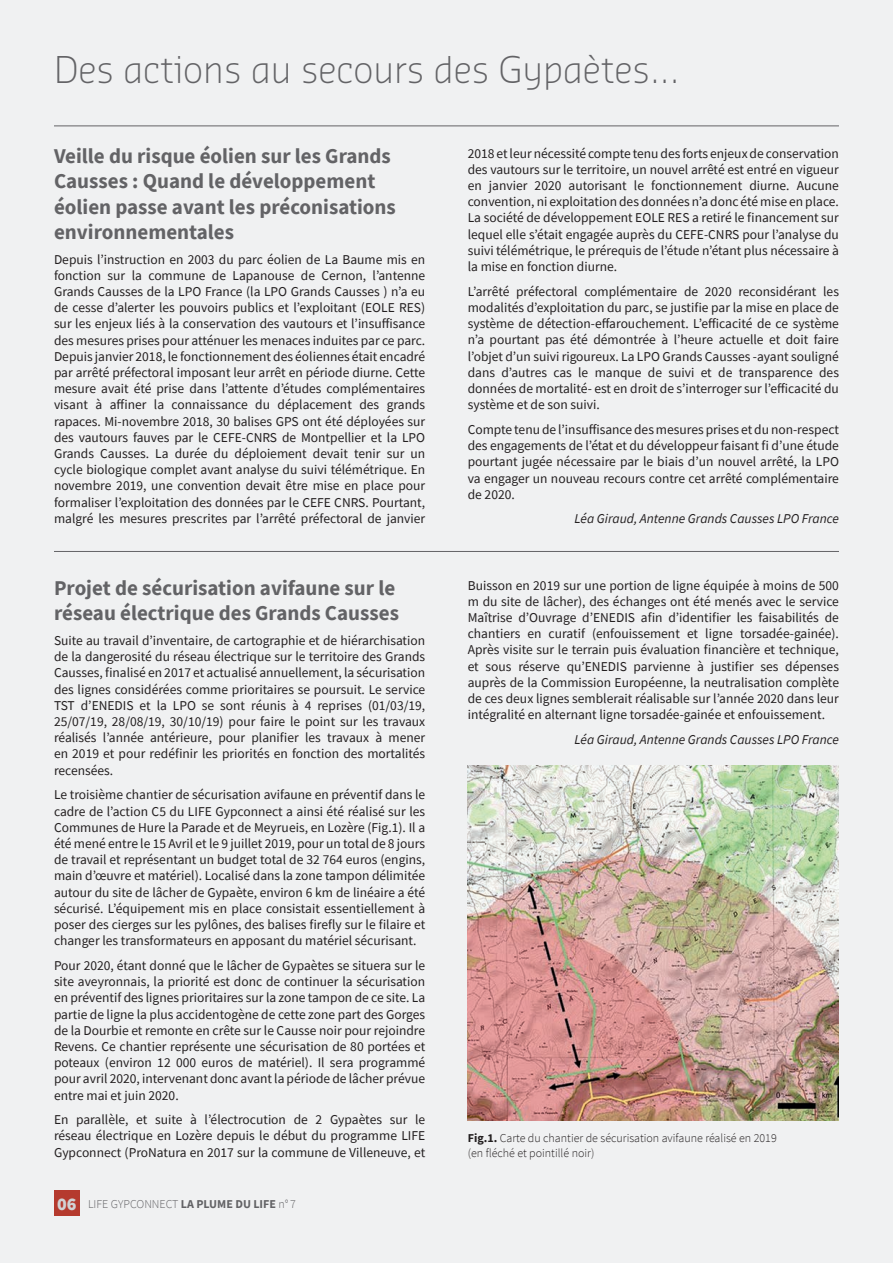
<style>
.page{position:relative;width:893px;height:1263px;background:#f0f1f2}
.page>*{position:absolute;margin:0;border:0;box-sizing:border-box;transform-origin:0 0}
.t1{font:300 36px "Sansa Pro";color:#636366}
.t2{font:700 21px/25.2px "Source Sans Pro";color:#636366}
.t3{font:13.5px/16.2px "Source Sans Pro";color:#231f20;text-align:justify}
.t4{font:italic 13.5px "Source Sans Pro";color:#231f20}
.t5{font:300 12px/14.4px "Source Sans Pro";color:#231f20}
.t6{font:300 12px "Source Sans Pro";color:#636366}
.s1{font-weight:900;font-size:18px;color:#d1d2d4}
.s2{font-weight:700}
</style>
<div class="page">
<div style="left:54px;top:1190px;width:26px;height:26px;background:#b53a2e"></div>
<hr style="left:54px;top:126px;width:785px;height:1px;background:#636366">
<img style="left:468px;top:765px;width:371px;height:355px">
<hr style="left:54px;top:551px;width:785px;height:1px;background:#636366">
<h1 class="t1" style="left:54px;top:46px;width:627px">Des actions au secours des Gypaètes...</h1>
<h2 class="t2" style="left:54px;top:143px;width:343px">Veille du risque éolien sur les Grands<br>Causses : Quand le développement éolien passe avant les préconisations environnementales</h2>
<p class="t3" style="left:54px;top:251px;width:373px">Depuis l’instruction en 2003 du parc éolien de La Baume mis en fonction sur la commune de Lapanouse de Cernon, l’antenne Grands Causses de la LPO France (la LPO Grands Causses ) n’a eu de cesse d’alerter les pouvoirs publics et l’exploitant (EOLE RES) sur les enjeux liés à la conservation des vautours et l’insuffisance des mesures prises pour atténuer les menaces induites par ce parc.<br>Depuis janvier 2018, le fonctionnement des éoliennes était encadré par arrêté préfectoral imposant leur arrêt en période diurne. Cette mesure avait été prise dans l’attente d’études complémentaires visant à affiner la connaissance du déplacement des grands rapaces. Mi-novembre 2018, 30 balises GPS ont été déployées sur des vautours fauves par le CEFE-CNRS de Montpellier et la LPO Grands Causses. La durée du déploiement devait tenir sur un cycle biologique complet avant analyse du suivi télémétrique. En novembre 2019, une convention devait être mise en place pour formaliser l’exploitation des données par le CEFE CNRS. Pourtant, malgré les mesures prescrites par l’arrêté préfectoral de janvier</p>
<h2 class="t2" style="left:54px;top:575px;width:346px">Projet de sécurisation avifaune sur le réseau électrique des Grands Causses</h2>
<p class="t3" style="left:54px;top:632px;width:373px">Suite au travail d’inventaire, de cartographie et de hiérarchisation de la dangerosité du réseau électrique sur le territoire des Grands Causses, finalisé en 2017 et actualisé annuellement, la sécurisation des lignes considérées comme prioritaires se poursuit. Le service TST d’ENEDIS et la LPO se sont réunis à 4 reprises (01/03/19, 25/07/19, 28/08/19, 30/10/19) pour faire le point sur les travaux réalisés l’année antérieure, pour planifier les travaux à mener en 2019 et pour redéfinir les priorités en fonction des mortalités recensées.</p>
<p class="t3" style="left:54px;top:787px;width:373px">Le troisième chantier de sécurisation avifaune en préventif dans le cadre de l’action C5 du LIFE Gypconnect a ainsi été réalisé sur les Communes de Hure la Parade et de Meyrueis, en Lozère (Fig.1). Il a été mené entre le 15 Avril et le 9 juillet 2019, pour un total de 8 jours de travail et représentant un budget total de 32 764 euros (engins, main d’œuvre et matériel). Localisé dans la zone tampon délimitée autour du site de lâcher de Gypaète, environ 6 km de linéaire a été sécurisé. L’équipement mis en place consistait essentiellement à poser des cierges sur les pylônes, des balises firefly sur le filaire et changer les transformateurs en apposant du matériel sécurisant.</p>
<p class="t3" style="left:54px;top:957px;width:373px">Pour 2020, étant donné que le lâcher de Gypaètes se situera sur le site aveyronnais, la priorité est donc de continuer la sécurisation en préventif des lignes prioritaires sur la zone tampon de ce site. La partie de ligne la plus accidentogène de cette zone part des Gorges de la Dourbie et remonte en crête sur le Causse noir pour rejoindre Revens. Ce chantier représente une sécurisation de 80 portées et poteaux (environ 12 000 euros de matériel). Il sera programmé pour avril 2020, intervenant donc avant la période de lâcher prévue entre mai et juin 2020.</p>
<p class="t3" style="left:54px;top:1111px;width:373px">En parallèle, et suite à l’électrocution de 2 Gypaètes sur le réseau électrique en Lozère depuis le début du programme LIFE Gypconnect (ProNatura en 2017 sur la commune de Villeneuve, et</p>
<p class="t6" style="left:57px;top:1197px;width:240px"><span class="s1">06</span> LIFE GYPCONNECT <span class="s2">LA PLUME DU LIFE</span> n° 7</p>
<p class="t3" style="left:468px;top:145px;width:373px">2018 et leur nécessité compte tenu des forts enjeux de conservation des vautours sur le territoire, un nouvel arrêté est entré en vigueur en janvier 2020 autorisant le fonctionnement diurne. Aucune convention, ni exploitation des données n’a donc été mise en place.<br>La société de développement EOLE RES a retiré le financement sur lequel elle s’était engagée auprès du CEFE-CNRS pour l’analyse du suivi télémétrique, le prérequis de l’étude n’étant plus nécessaire à la mise en fonction diurne.</p>
<p class="t3" style="left:468px;top:283px;width:373px">L’arrêté préfectoral complémentaire de 2020 reconsidérant les modalités d’exploitation du parc, se justifie par la mise en place de système de détection-effarouchement. L’efficacité de ce système n’a pourtant pas été démontrée à l’heure actuelle et doit faire l’objet d’un suivi rigoureux. La LPO Grands Causses -ayant souligné dans d’autres cas le manque de suivi et de transparence des données de mortalité- est en droit de s’interroger sur l’efficacité du système et de son suivi.</p>
<p class="t3" style="left:468px;top:421px;width:373px">Compte tenu de l’insuffisance des mesures prises et du non-respect des engagements de l’état et du développeur faisant fi d’une étude pourtant jugée nécessaire par le biais d’un nouvel arrêté, la LPO va engager un nouveau recours contre cet arrêté complémentaire de 2020.</p>
<p class="t4" style="left:574px;top:510px;width:266px">Léa Giraud, Antenne Grands Causses LPO France</p>
<p class="t3" style="left:468px;top:577px;width:373px">Buisson en 2019 sur une portion de ligne équipée à moins de 500 m du site de lâcher), des échanges ont été menés avec le service Maîtrise d’Ouvrage d’ENEDIS afin d’identifier les faisabilités de chantiers en curatif (enfouissement et ligne torsadée-gainée).<br>Après visite sur le terrain puis évaluation financière et technique, et sous réserve qu’ENEDIS parvienne à justifier ses dépenses auprès de la Commission Européenne, la neutralisation complète de ces deux lignes semblerait réalisable sur l’année 2020 dans leur intégralité en alternant ligne torsadée-gainée et enfouissement.</p>
<p class="t4" style="left:574px;top:731px;width:266px">Léa Giraud, Antenne Grands Causses LPO France</p>
<p class="t5" style="left:468px;top:1131px;width:310px"><span class="s2">Fig.1.</span> Carte du chantier de sécurisation avifaune réalisé en 2019 (en fléché et pointillé noir)</p>
</div>
